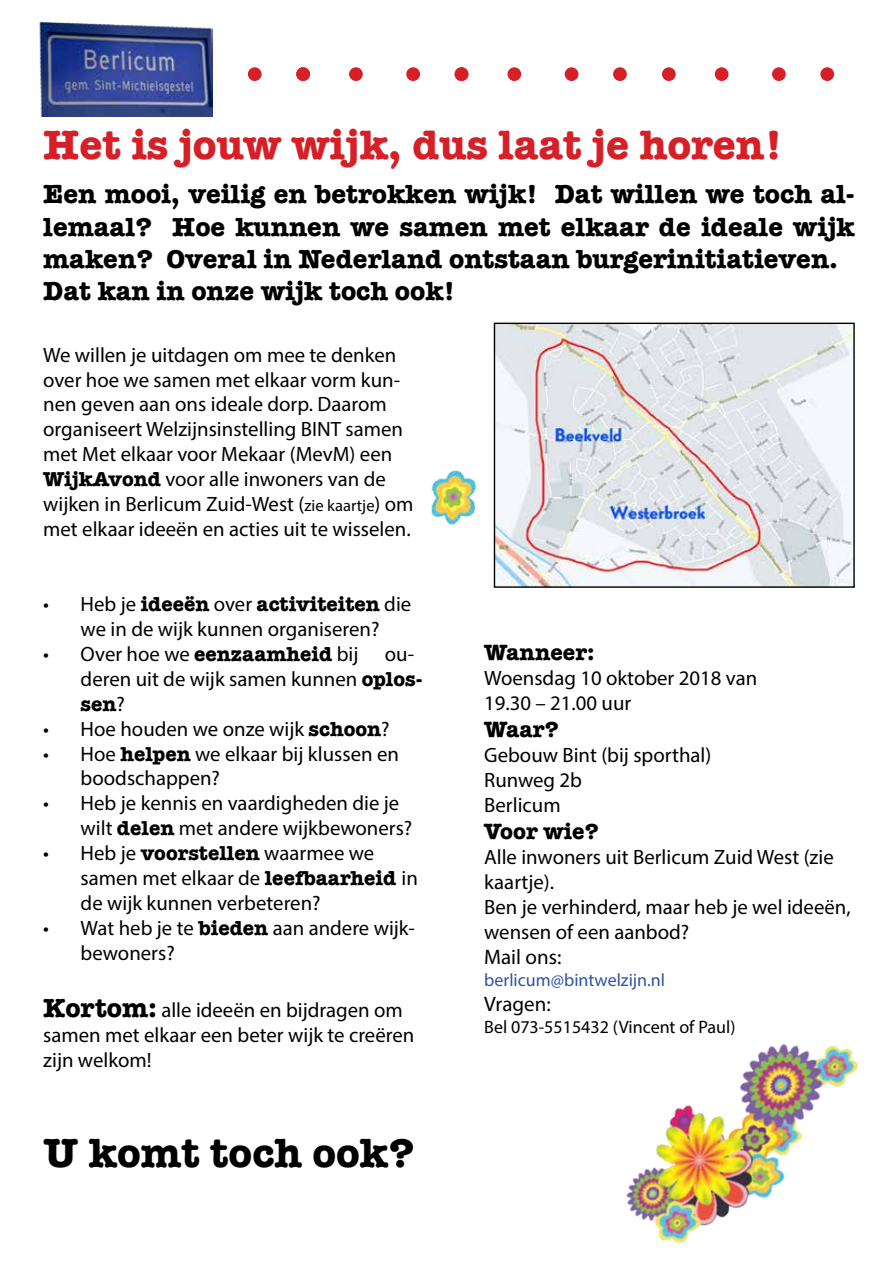
<style>
.page{position:relative;width:893px;height:1263px;background:#fff}
.page>*{position:absolute;margin:0;border:0;box-sizing:border-box;transform-origin:0 0}
.t1{font:700 42.3px "American Typewriter";color:#d61f26}
.t2{font:700 42px "American Typewriter";color:#000}
.t3{font:700 27px/32.4px "American Typewriter";color:#000}
.t4{font:700 22.8px "American Typewriter";color:#000}
.t5{font:21px "Myriad Pro";color:#000}
.t6{font:20.7px/24.9px "Myriad Pro";color:#000}
.t7{font:700 20.7px "American Typewriter";color:#000}
.t8{font:18px "Myriad Pro";color:#000}
.t9{font:18px "Myriad Pro";color:#2b54a5}
.s1{font-family:"American Typewriter";font-weight:700}
.s2{font-size:16.5px}
.s3{font-family:"Myriad Pro";font-weight:400}
.s4{font-family:"American Typewriter";font-weight:700;font-size:27px}
</style>
<div class="page">
<div style="left:820px;top:67px;width:14px;height:14px;background:#d61f26;border-radius:50%"></div>
<div style="left:772px;top:67px;width:14px;height:14px;background:#d61f26;border-radius:50%"></div>
<div style="left:715px;top:67px;width:13px;height:14px;background:#d61f26;border-radius:50%"></div>
<div style="left:662px;top:67px;width:14px;height:14px;background:#d61f26;border-radius:50%"></div>
<div style="left:613px;top:67px;width:14px;height:14px;background:#d61f26;border-radius:50%"></div>
<div style="left:565px;top:67px;width:13px;height:14px;background:#d61f26;border-radius:50%"></div>
<div style="left:507px;top:67px;width:14px;height:14px;background:#d61f26;border-radius:50%"></div>
<div style="left:455px;top:67px;width:13px;height:14px;background:#d61f26;border-radius:50%"></div>
<div style="left:406px;top:67px;width:14px;height:14px;background:#d61f26;border-radius:50%"></div>
<div style="left:349px;top:67px;width:14px;height:14px;background:#d61f26;border-radius:50%"></div>
<div style="left:296px;top:67px;width:14px;height:14px;background:#d61f26;border-radius:50%"></div>
<div style="left:248px;top:67px;width:14px;height:14px;background:#d61f26;border-radius:50%"></div>
<img style="left:431px;top:470px;width:46px;height:55px">
<img style="left:626px;top:1044px;width:233px;height:200px">
<img style="left:496px;top:325px;width:357px;height:261px">
<div style="left:494px;top:323px;width:361px;height:265px;border:1px solid #000"></div>
<img style="left:39px;top:22px;width:173px;height:94px">
<h1 class="t1" style="left:43px;top:119px;width:741px">Het is jouw wijk, dus laat je horen!</h1>
<h3 class="t3" style="left:43px;top:178px;width:813px">Een mooi, veilig en betrokken wijk! Dat willen we toch al&shy;lemaal? Hoe kunnen we samen met elkaar de ideale wijk maken? Overal in Nederland ontstaan burgerinitiatieven.<br>Dat kan in onze wijk toch ook!</h3>
<p class="t6" style="left:43px;top:342px;width:372px">We willen je uitdagen om mee te denken over hoe we samen met elkaar vorm kun&shy;nen geven aan ons ideale dorp. Daarom organiseert Welzijnsinstelling BINT samen met Met elkaar voor Mekaar (MevM) een <span class="s1">WijkAvond</span> voor alle inwoners van de wijken in Berlicum Zuid-West (<span class="s2">zie kaartje</span>) om met elkaar ideeën en acties uit te wisselen.</p>
<p class="t7" style="left:43px;top:591px;width:369px"><span class="s3">• Heb je</span> ideeën <span class="s3">over</span> activiteiten <span class="s3">die</span></p>
<p class="t6" style="left:81px;top:616px;width:300px">we in de wijk kunnen organiseren?</p>
<p class="t6" style="left:43px;top:641px;width:317px">• Over hoe we <span class="s1">eenzaamheid</span> bij</p>
<p class="t6" style="left:81px;top:641px;width:343px;text-indent:304px">ou&shy;deren uit de wijk samen kunnen <span class="s1">oplos-</span></p>
<p class="t7" style="left:81px;top:691px;width:46px">sen<span class="s3">?</span></p>
<p class="t6" style="left:43px;top:716px;width:348px">• Hoe houden we onze wijk <span class="s1">schoon</span>?</p>
<p class="t6" style="left:81px;top:741px;width:320px;text-indent:-37px">• Hoe <span class="s1">helpen</span> we elkaar bij klussen en boodschappen?</p>
<p class="t6" style="left:81px;top:791px;width:333px;text-indent:-37px">• Heb je kennis en vaardigheden die je wilt <span class="s1">delen</span> met andere wijkbewoners?</p>
<p class="t6" style="left:81px;top:840px;width:339px;text-indent:-37px">• Heb je <span class="s1">voorstellen</span> waarmee we samen met elkaar de <span class="s1">leefbaarheid</span> in de wijk kunnen verbeteren?</p>
<p class="t6" style="left:81px;top:915px;width:336px;text-indent:-37px">• Wat heb je te <span class="s1">bieden</span> aan andere wijk&shy;bewoners?</p>
<p class="t6" style="left:43px;top:997px;width:373px"><span class="s4">Kortom:</span> alle ideeën en bijdragen om samen met elkaar een beter wijk te creëren zijn welkom!</p>
<h2 class="t2" style="left:43px;top:1127px;width:372px">U komt toch ook?</h2>
<p class="t4" style="left:484px;top:638px;width:112px">Wanneer:</p>
<p class="t6" style="left:484px;top:665px;width:275px">Woensdag 10 oktober 2018 van<br>19.30 – 21.00 uur</p>
<p class="t4" style="left:484px;top:715px;width:76px">Waar?</p>
<p class="t6" style="left:484px;top:742px;width:229px">Gebouw Bint (bij sporthal)<br>Runweg 2b<br>Berlicum</p>
<p class="t4" style="left:484px;top:818px;width:116px">Voor wie?</p>
<p class="t6" style="left:484px;top:845px;width:368px">Alle inwoners uit Berlicum Zuid West (zie kaartje).<br>Ben je verhinderd, maar heb je wel ideeën, wensen of een aanbod?</p>
<p class="t5" style="left:484px;top:944px;width:79px">Mail ons:</p>
<p class="t9" style="left:484px;top:969px;width:183px">berlicum@bintwelzijn.nl</p>
<p class="t5" style="left:484px;top:991px;width:68px">Vragen:</p>
<p class="t8" style="left:484px;top:1015px;width:253px">Bel 073-5515432 (Vincent of Paul)</p>
</div>
